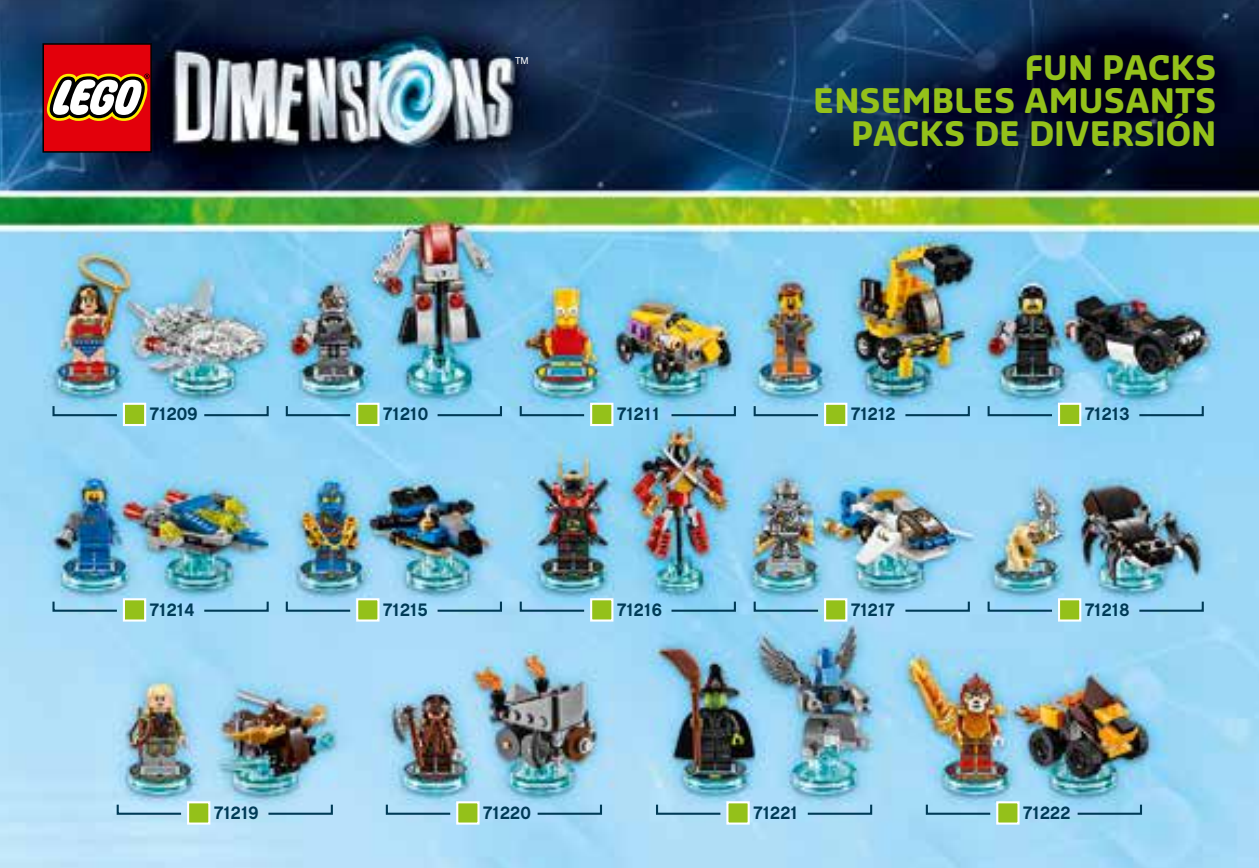
<style>
.page{position:relative;width:1259px;height:868px;background:#fff}
.page>*{position:absolute;margin:0;border:0;box-sizing:border-box;transform-origin:0 0}
.t1{font:700 33px/33px "Sansa Soft Std";color:#94c11a;text-align:right}
.t2{font:700 18px "LEGO Chalet 60";color:#003b57}
.t3{font:9.9px "LEGO Chalet 60";color:#fff}
</style>
<div class="page">
<img style="left:0;top:0;width:1259px;height:867px">
<svg style="left:42px;top:43px;width:110px;height:110px"></svg>
<svg style="left:202px;top:404px;width:68px;height:13px"></svg>
<svg style="left:51px;top:401px;width:96px;height:26px;background:#93cbcb"></svg>
<svg style="left:435px;top:404px;width:68px;height:13px"></svg>
<svg style="left:285px;top:401px;width:95px;height:26px;background:#8fcacc"></svg>
<svg style="left:669px;top:404px;width:68px;height:13px"></svg>
<svg style="left:518px;top:401px;width:96px;height:26px;background:#8ecacb"></svg>
<svg style="left:903px;top:404px;width:68px;height:13px"></svg>
<svg style="left:752px;top:401px;width:96px;height:26px;background:#95cccb"></svg>
<svg style="left:1137px;top:404px;width:67px;height:13px"></svg>
<svg style="left:986px;top:401px;width:96px;height:26px;background:#8ecacc"></svg>
<svg style="left:202px;top:599px;width:68px;height:13px"></svg>
<svg style="left:51px;top:597px;width:96px;height:25px;background:#9ecfcb"></svg>
<svg style="left:435px;top:599px;width:68px;height:13px"></svg>
<svg style="left:285px;top:597px;width:95px;height:25px;background:#9ececb"></svg>
<svg style="left:266px;top:802px;width:68px;height:13px"></svg>
<svg style="left:116px;top:800px;width:95px;height:25px;background:#aed6cd"></svg>
<svg style="left:669px;top:599px;width:68px;height:13px"></svg>
<svg style="left:518px;top:597px;width:96px;height:25px;background:#99cdcc"></svg>
<svg style="left:535px;top:802px;width:68px;height:13px"></svg>
<svg style="left:385px;top:800px;width:95px;height:25px;background:#a5d1cc"></svg>
<svg style="left:903px;top:599px;width:68px;height:13px"></svg>
<svg style="left:752px;top:597px;width:96px;height:25px;background:#93cbca"></svg>
<svg style="left:805px;top:802px;width:68px;height:13px"></svg>
<svg style="left:655px;top:800px;width:96px;height:25px;background:#a5d1cb"></svg>
<svg style="left:1137px;top:599px;width:67px;height:13px"></svg>
<svg style="left:986px;top:597px;width:96px;height:25px;background:#97cccc"></svg>
<svg style="left:1075px;top:802px;width:68px;height:13px"></svg>
<svg style="left:924px;top:800px;width:96px;height:25px;background:#9dcfcb"></svg>
<p class="t3" style="left:515px;top:54px;width:15px">TM</p>
<h1 class="t1" style="left:813px;top:50px;width:405px">FUN PACKS<br>ENSEMBLES AMUSANTS<br>PACKS DE DIVERSIÓN</h1>
<p class="t2" style="left:150px;top:403px;width:49px">71209</p>
<p class="t2" style="left:383px;top:403px;width:47px">71210</p>
<p class="t2" style="left:617px;top:403px;width:45px">71211</p>
<p class="t2" style="left:851px;top:403px;width:46px">71212</p>
<p class="t2" style="left:1085px;top:403px;width:46px">71213</p>
<p class="t2" style="left:150px;top:598px;width:46px">71214</p>
<p class="t2" style="left:383px;top:598px;width:46px">71215</p>
<p class="t2" style="left:214px;top:801px;width:46px">71219</p>
<p class="t2" style="left:483px;top:801px;width:49px">71220</p>
<p class="t2" style="left:617px;top:598px;width:46px">71216</p>
<p class="t2" style="left:851px;top:598px;width:45px">71217</p>
<p class="t2" style="left:753px;top:801px;width:46px">71221</p>
<p class="t2" style="left:1085px;top:598px;width:46px">71218</p>
<p class="t2" style="left:1023px;top:801px;width:49px">71222</p>
</div>
